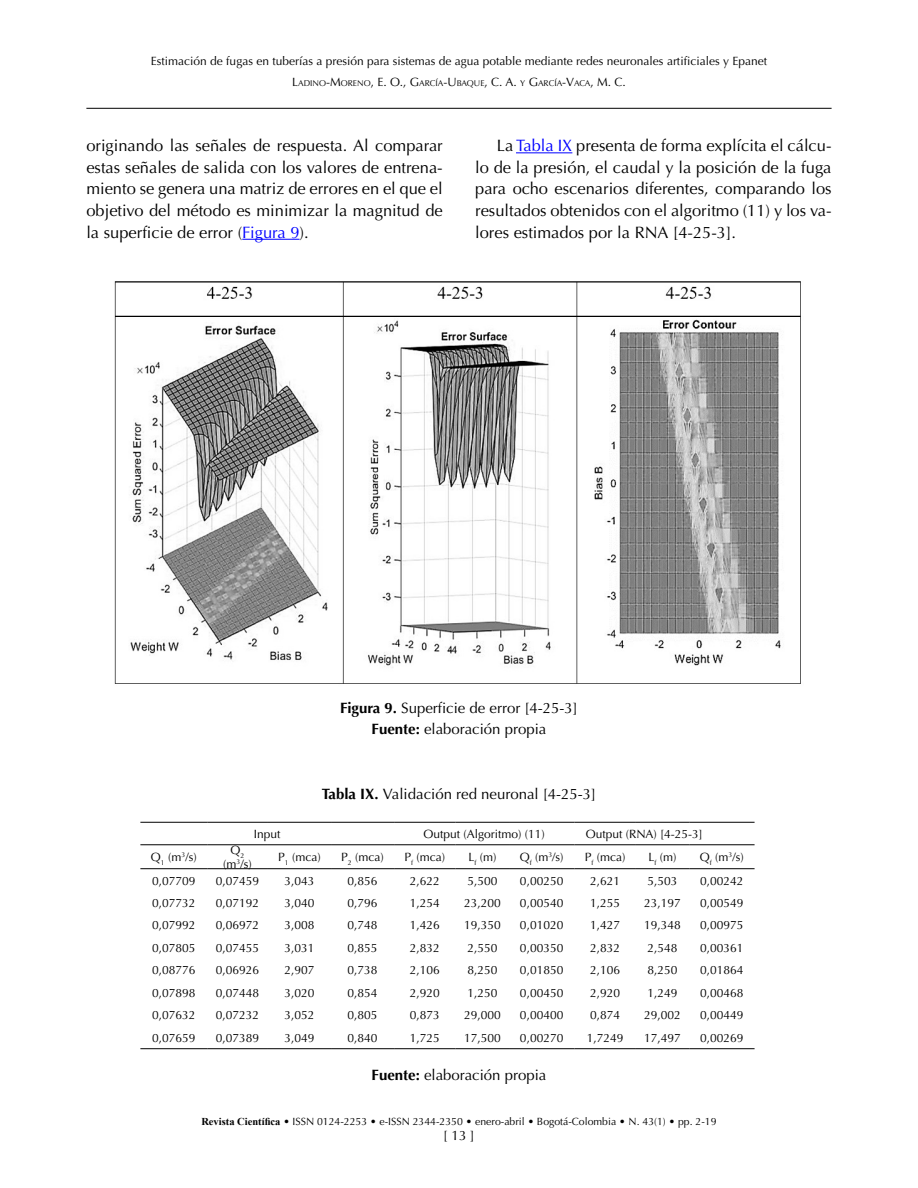
<style>
.page{position:relative;width:918px;height:1188px;background:#fff}
.page>*{position:absolute;margin:0;border:0;box-sizing:border-box;transform-origin:0 0}
.t1{font:16.5px/21.6px "Optima LT Std";color:#000;text-align:justify}
.t2{font:15px/21.6px "Optima LT Std";color:#000;text-align:center}
.t3{font:13.5px "Optima LT Std";color:#000}
.t4{font:12px/14.4px "Optima LT Std";color:#000;text-align:center}
.t5{font:10.5px "Optima LT Std";color:#000}
.t6{font:8.4px "Optima LT Std";color:#000}
.s1{font-size:12px}
.s2{color:#00f}
.s3{font-weight:700}
.s4{font-family:"Times New Roman";font-weight:700}
</style>
<div class="page">
<hr style="left:86px;top:108px;width:746px;height:1px;background:#000">
<hr style="left:242px;top:239px;width:58px;height:1px;background:#00f">
<hr style="left:516px;top:152px;width:56px;height:1px;background:#00f">
<img style="left:114px;top:281px;width:687px;height:403px">
<hr style="left:140px;top:822px;width:67px;height:1px;background:#000">
<hr style="left:207px;top:822px;width:61px;height:1px;background:#000">
<hr style="left:268px;top:822px;width:63px;height:1px;background:#000">
<hr style="left:331px;top:822px;width:63px;height:1px;background:#000">
<hr style="left:394px;top:822px;width:62px;height:1px;background:#000">
<hr style="left:456px;top:822px;width:53px;height:1px;background:#000">
<hr style="left:509px;top:822px;width:65px;height:1px;background:#000">
<hr style="left:574px;top:822px;width:62px;height:1px;background:#000">
<hr style="left:636px;top:822px;width:53px;height:1px;background:#000">
<hr style="left:689px;top:822px;width:66px;height:1px;background:#000">
<hr style="left:140px;top:844px;width:67px;height:1px;background:#000">
<hr style="left:207px;top:844px;width:61px;height:1px;background:#000">
<hr style="left:268px;top:844px;width:63px;height:1px;background:#000">
<hr style="left:331px;top:844px;width:63px;height:1px;background:#000">
<hr style="left:394px;top:844px;width:62px;height:1px;background:#000">
<hr style="left:456px;top:844px;width:53px;height:1px;background:#000">
<hr style="left:509px;top:844px;width:65px;height:1px;background:#000">
<hr style="left:574px;top:844px;width:62px;height:1px;background:#000">
<hr style="left:636px;top:844px;width:53px;height:1px;background:#000">
<hr style="left:689px;top:844px;width:66px;height:1px;background:#000">
<hr style="left:140px;top:868px;width:67px;height:1px;background:#000">
<hr style="left:207px;top:868px;width:61px;height:1px;background:#000">
<hr style="left:268px;top:868px;width:63px;height:1px;background:#000">
<hr style="left:331px;top:868px;width:63px;height:1px;background:#000">
<hr style="left:394px;top:868px;width:62px;height:1px;background:#000">
<hr style="left:456px;top:868px;width:53px;height:1px;background:#000">
<hr style="left:509px;top:868px;width:65px;height:1px;background:#000">
<hr style="left:574px;top:868px;width:62px;height:1px;background:#000">
<hr style="left:636px;top:868px;width:53px;height:1px;background:#000">
<hr style="left:689px;top:868px;width:66px;height:1px;background:#000">
<hr style="left:140px;top:1048px;width:67px;height:1px;background:#000">
<hr style="left:207px;top:1048px;width:61px;height:1px;background:#000">
<hr style="left:268px;top:1048px;width:63px;height:1px;background:#000">
<hr style="left:331px;top:1048px;width:63px;height:1px;background:#000">
<hr style="left:394px;top:1048px;width:62px;height:1px;background:#000">
<hr style="left:456px;top:1048px;width:53px;height:1px;background:#000">
<hr style="left:509px;top:1048px;width:65px;height:1px;background:#000">
<hr style="left:574px;top:1048px;width:62px;height:1px;background:#000">
<hr style="left:636px;top:1048px;width:53px;height:1px;background:#000">
<hr style="left:689px;top:1048px;width:66px;height:1px;background:#000">
<p class="t4" style="left:151px;top:54px;width:618px">Estimación de fugas en tuberías a presión para sistemas de agua potable mediante redes neuronales artificiales y Epanet</p>
<p class="t6" style="left:292px;top:79px;width:335px"><span class="s1">L</span>ADINO<span class="s1">-M</span>ORENO<span class="s1">, E. O., G</span>ARCÍA<span class="s1">-U</span>BAQU E<span class="s1">, C. A.</span> Y <span class="s1">G</span>ARCÍA<span class="s1">-V</span>ACA<span class="s1">, M. C.</span></p>
<h1 class="t1" style="left:86px;top:135px;width:358px">originando las señales de respuesta. Al comparar estas señales de salida con los valores de entrena&shy;miento se genera una matriz de errores en el que el objetivo del método es minimizar la magnitud de la superficie de error (<span class="s2">Figura 9</span>).</h1>
<h1 class="t1" style="left:475px;top:135px;width:358px;text-indent:22px">La <span class="s2">Tabla IX</span> presenta de forma explícita el cálcu&shy;lo de la presión, el caudal y la posición de la fuga para ocho escenarios diferentes, comparando los resultados obtenidos con el algoritmo (11) y los va&shy;lores estimados por la RNA [4-25-3].</h1>
<p class="t2" style="left:340px;top:697px;width:239px"><span class="s3">Figura 9.</span> Superficie de error [4-25-3]<br><span class="s3">Fuente:</span> elaboración propia</p>
<p class="t2" style="left:322px;top:784px;width:276px"><span class="s3">Tabla IX.</span> Validación red neuronal [4-25-3]</p>
<p class="t4" style="left:254px;top:827px;width:28px">Input</p>
<p class="t4" style="left:424px;top:827px;width:123px">Output (Algoritmo) (11)</p>
<p class="t4" style="left:586px;top:827px;width:119px">Output (RNA) [4-25-3]</p>
<p class="t4" style="left:151px;top:850px;width:47px">Q<sub>1</sub> (m<sup>3</sup>/s)</p>
<p class="t4" style="left:223px;top:843px;width:30px">Q<sub>2 </sub>(m<sup>3</sup>/s)</p>
<p class="t4" style="left:278px;top:850px;width:44px">P<sub>1</sub> (mca)</p>
<p class="t4" style="left:341px;top:850px;width:44px">P<sub>2</sub> (mca)</p>
<p class="t4" style="left:405px;top:850px;width:42px">P<sub>f</sub> (mca)</p>
<p class="t4" style="left:468px;top:850px;width:29px">L<sub>f</sub> (m)</p>
<p class="t4" style="left:520px;top:850px;width:45px">Q<sub>f</sub> (m<sup>3</sup>/s)</p>
<p class="t4" style="left:585px;top:850px;width:42px">P<sub>f</sub> (mca)</p>
<p class="t4" style="left:649px;top:850px;width:29px">L<sub>f</sub> (m)</p>
<p class="t4" style="left:700px;top:850px;width:45px">Q<sub>f</sub> (m<sup>3</sup>/s)</p>
<p class="t4" style="left:152px;top:873px;width:45px">0,07709</p>
<p class="t4" style="left:216px;top:873px;width:45px">0,07459</p>
<p class="t4" style="left:284px;top:873px;width:32px">3,043</p>
<p class="t4" style="left:348px;top:873px;width:32px">0,856</p>
<p class="t4" style="left:410px;top:873px;width:32px">2,622</p>
<p class="t4" style="left:467px;top:873px;width:32px">5,500</p>
<p class="t4" style="left:520px;top:873px;width:45px">0,00250</p>
<p class="t4" style="left:590px;top:873px;width:32px">2,621</p>
<p class="t4" style="left:648px;top:873px;width:32px">5,503</p>
<p class="t4" style="left:700px;top:873px;width:45px">0,00242</p>
<p class="t4" style="left:152px;top:896px;width:45px">0,07732</p>
<p class="t4" style="left:216px;top:896px;width:45px">0,07192</p>
<p class="t4" style="left:284px;top:896px;width:32px">3,040</p>
<p class="t4" style="left:348px;top:896px;width:32px">0,796</p>
<p class="t4" style="left:410px;top:896px;width:32px">1,254</p>
<p class="t4" style="left:464px;top:896px;width:38px">23,200</p>
<p class="t4" style="left:520px;top:896px;width:45px">0,00540</p>
<p class="t4" style="left:590px;top:896px;width:32px">1,255</p>
<p class="t4" style="left:644px;top:896px;width:38px">23,197</p>
<p class="t4" style="left:700px;top:896px;width:45px">0,00549</p>
<p class="t4" style="left:152px;top:918px;width:45px">0,07992</p>
<p class="t4" style="left:216px;top:918px;width:45px">0,06972</p>
<p class="t4" style="left:284px;top:918px;width:32px">3,008</p>
<p class="t4" style="left:348px;top:918px;width:32px">0,748</p>
<p class="t4" style="left:410px;top:918px;width:32px">1,426</p>
<p class="t4" style="left:464px;top:918px;width:38px">19,350</p>
<p class="t4" style="left:520px;top:918px;width:45px">0,01020</p>
<p class="t4" style="left:590px;top:918px;width:32px">1,427</p>
<p class="t4" style="left:644px;top:918px;width:38px">19,348</p>
<p class="t4" style="left:700px;top:918px;width:45px">0,00975</p>
<p class="t4" style="left:152px;top:941px;width:45px">0,07805</p>
<p class="t4" style="left:216px;top:941px;width:45px">0,07455</p>
<p class="t4" style="left:284px;top:941px;width:32px">3,031</p>
<p class="t4" style="left:348px;top:941px;width:32px">0,855</p>
<p class="t4" style="left:410px;top:941px;width:32px">2,832</p>
<p class="t4" style="left:467px;top:941px;width:32px">2,550</p>
<p class="t4" style="left:520px;top:941px;width:45px">0,00350</p>
<p class="t4" style="left:590px;top:941px;width:32px">2,832</p>
<p class="t4" style="left:648px;top:941px;width:32px">2,548</p>
<p class="t4" style="left:700px;top:941px;width:45px">0,00361</p>
<p class="t4" style="left:152px;top:963px;width:45px">0,08776</p>
<p class="t4" style="left:216px;top:963px;width:45px">0,06926</p>
<p class="t4" style="left:284px;top:963px;width:32px">2,907</p>
<p class="t4" style="left:348px;top:963px;width:32px">0,738</p>
<p class="t4" style="left:410px;top:963px;width:32px">2,106</p>
<p class="t4" style="left:467px;top:963px;width:32px">8,250</p>
<p class="t4" style="left:520px;top:963px;width:45px">0,01850</p>
<p class="t4" style="left:590px;top:963px;width:32px">2,106</p>
<p class="t4" style="left:648px;top:963px;width:32px">8,250</p>
<p class="t4" style="left:700px;top:963px;width:45px">0,01864</p>
<p class="t4" style="left:152px;top:986px;width:45px">0,07898</p>
<p class="t4" style="left:216px;top:986px;width:45px">0,07448</p>
<p class="t4" style="left:284px;top:986px;width:32px">3,020</p>
<p class="t4" style="left:348px;top:986px;width:32px">0,854</p>
<p class="t4" style="left:410px;top:986px;width:32px">2,920</p>
<p class="t4" style="left:467px;top:986px;width:32px">1,250</p>
<p class="t4" style="left:520px;top:986px;width:45px">0,00450</p>
<p class="t4" style="left:590px;top:986px;width:32px">2,920</p>
<p class="t4" style="left:648px;top:986px;width:32px">1,249</p>
<p class="t4" style="left:700px;top:986px;width:45px">0,00468</p>
<p class="t4" style="left:152px;top:1008px;width:45px">0,07632</p>
<p class="t4" style="left:216px;top:1008px;width:45px">0,07232</p>
<p class="t4" style="left:284px;top:1008px;width:32px">3,052</p>
<p class="t4" style="left:348px;top:1008px;width:32px">0,805</p>
<p class="t4" style="left:410px;top:1008px;width:32px">0,873</p>
<p class="t4" style="left:464px;top:1008px;width:38px">29,000</p>
<p class="t4" style="left:520px;top:1008px;width:45px">0,00400</p>
<p class="t4" style="left:590px;top:1008px;width:32px">0,874</p>
<p class="t4" style="left:644px;top:1008px;width:38px">29,002</p>
<p class="t4" style="left:700px;top:1008px;width:45px">0,00449</p>
<p class="t4" style="left:152px;top:1031px;width:45px">0,07659</p>
<p class="t4" style="left:216px;top:1031px;width:45px">0,07389</p>
<p class="t4" style="left:284px;top:1031px;width:32px">3,049</p>
<p class="t4" style="left:348px;top:1031px;width:32px">0,840</p>
<p class="t4" style="left:410px;top:1031px;width:32px">1,725</p>
<p class="t4" style="left:464px;top:1031px;width:38px">17,500</p>
<p class="t4" style="left:520px;top:1031px;width:45px">0,00270</p>
<p class="t4" style="left:587px;top:1031px;width:38px">1,7249</p>
<p class="t4" style="left:644px;top:1031px;width:38px">17,497</p>
<p class="t4" style="left:700px;top:1031px;width:45px">0,00269</p>
<p class="t2" style="left:372px;top:1064px;width:176px"><span class="s3">Fuente:</span> elaboración propia</p>
<p class="t5" style="left:201px;top:1115px;width:517px"><span class="s4">Revista Científica</span> • ISSN 0124-2253 • e-ISSN 2344-2350 • enero-abril • Bogotá-Colombia • N. 43(1) • pp. 2-19</p>
<p class="t3" style="left:443px;top:1127px;width:33px">[ 13 ]</p>
</div>
